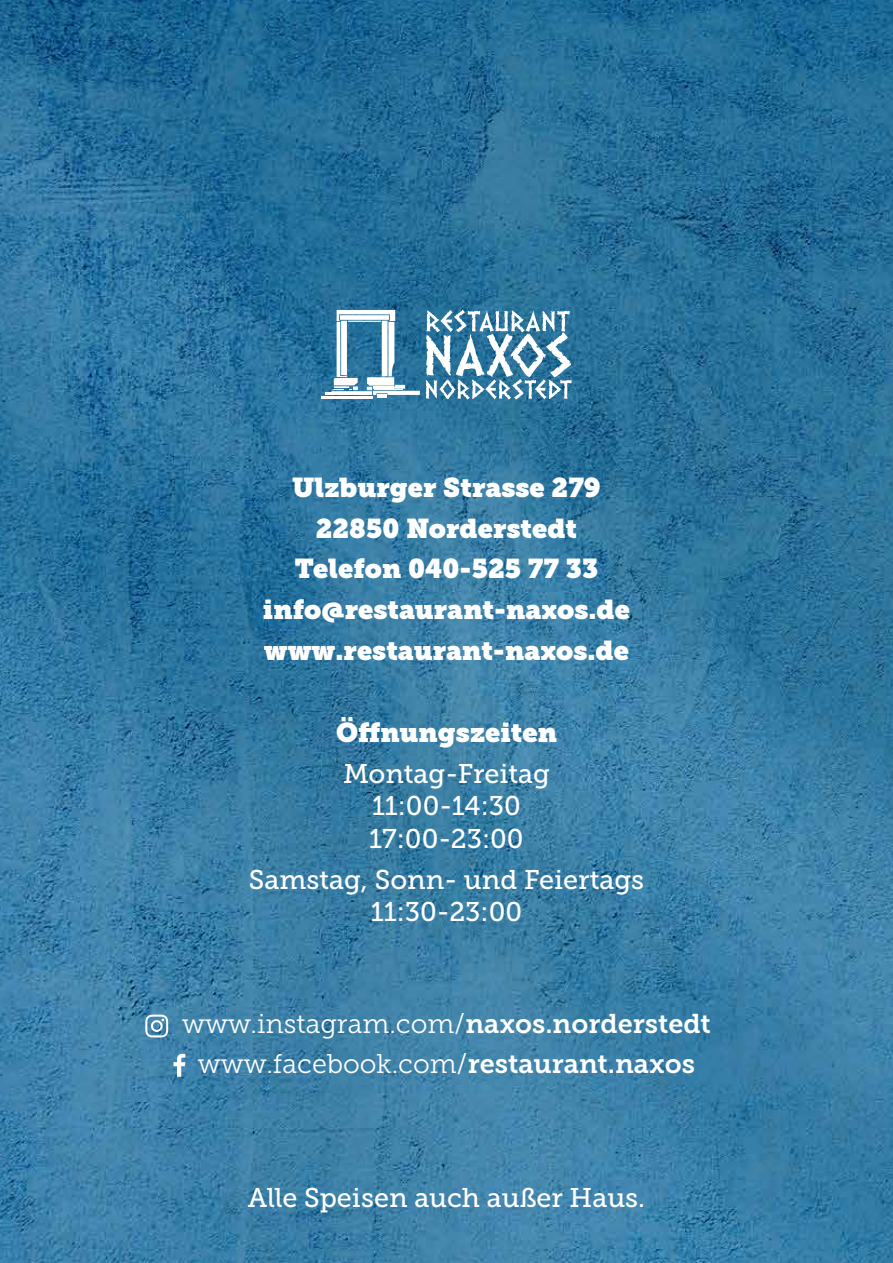
<style>
.page{position:relative;width:893px;height:1263px;background:#fff}
.page>*{position:absolute;margin:0;border:0;box-sizing:border-box;transform-origin:0 0}
.t1{font:27px/41px "Museo Slab";color:#fff;text-align:center}
.t2{font:27px/32.4px "Museo Slab 500";color:#fff;text-align:center}
.t3{font:27px/39.9px "Museo Slab 300";color:#fff;text-align:center}
.s1{font-family:"Museo Slab 700"}
</style>
<div class="page">
<img style="left:0;top:0;width:893px;height:1263px">
<svg style="left:426px;top:310px;width:146px;height:89px"></svg>
<hr style="left:325px;top:393px;width:47px;height:2px;background:#fff">
<hr style="left:321px;top:396px;width:52px;height:2px;background:#fff">
<svg style="left:331px;top:310px;width:89px;height:85px"></svg>
<hr style="left:377px;top:394px;width:10px;height:4px;background:#fff">
<svg style="left:145px;top:1014px;width:23px;height:23px"></svg>
<svg style="left:173px;top:1054px;width:12px;height:23px"></svg>
<p class="t1" style="left:263px;top:467px;width:369px">Ulzburger Strasse 279<br>22850 Norderstedt<br>Telefon 040-525 77 33 info@restaurant-naxos.de www.restaurant-naxos.de</p>
<p class="t1" style="left:336px;top:712px;width:222px">Öffnungszeiten</p>
<p class="t2" style="left:343px;top:758px;width:208px">Montag-Freitag<br>11:00-14:30<br>17:00-23:00</p>
<p class="t2" style="left:249px;top:863px;width:397px">Samstag, Sonn- und Feiertags<br>11:30-23:00</p>
<p class="t3" style="left:182px;top:1004px;width:530px">www.instagram.com/<span class="s1">naxos.norderstedt </span>www.facebook.com/<span class="s1">restaurant.naxos</span></p>
<p class="t2" style="left:248px;top:1182px;width:399px">Alle Speisen auch außer Haus.</p>
</div>
